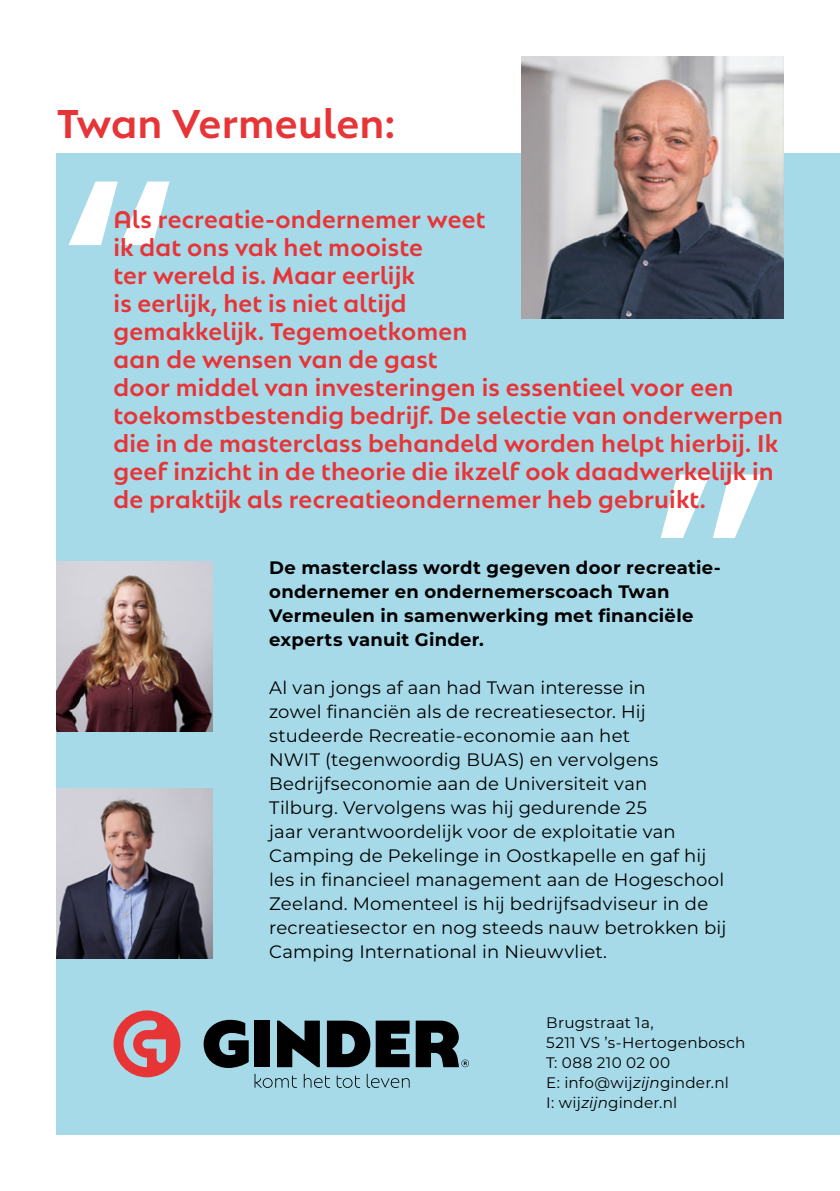
<style>
.page{position:relative;width:840px;height:1191px;background:#fff}
.page>*{position:absolute;margin:0;border:0;box-sizing:border-box;transform-origin:0 0}
.t1{font:500 228.4px "Natom Pro";color:#fff}
.t2{font:500 40px "Natom Pro";letter-spacing:.005em;color:#e73437}
.t3{font:500 24px/28px "Natom Pro";letter-spacing:.01em;color:#e73437}
.t4{font:18px/24px "Montserrat";letter-spacing:.01em;color:#000}
.t5{font:700 18px/24px "Montserrat";letter-spacing:.015em;color:#000}
.t6{font:15.2px/20px "Montserrat";letter-spacing:.02em;color:#000}
.s1{font-style:italic}
</style>
<div class="page">
<div style="left:57px;top:153px;width:782px;height:981px;background:#a6dae9"></div>
<img style="left:521px;top:57px;width:261px;height:261px">
<img style="left:57px;top:561px;width:155px;height:170px">
<img style="left:57px;top:789px;width:155px;height:170px">
<svg style="left:113px;top:1010px;width:67px;height:67px"></svg>
<svg style="left:254px;top:1073px;width:43px;height:15px"></svg>
<svg style="left:303px;top:1073px;width:27px;height:15px"></svg>
<svg style="left:336px;top:1075px;width:24px;height:13px"></svg>
<svg style="left:366px;top:1073px;width:43px;height:15px"></svg>
<svg style="left:203px;top:1019px;width:45px;height:49px"></svg>
<div style="left:254px;top:1020px;width:16px;height:47px;background:#000"></div>
<svg style="left:277px;top:1020px;width:42px;height:47px"></svg>
<svg style="left:327px;top:1020px;width:82px;height:47px"></svg>
<svg style="left:415px;top:1020px;width:54px;height:47px"></svg>
<h2 class="t2" style="left:57px;top:95px;width:340px">Twan Vermeulen:</h2>
<h1 class="t1" style="left:62px;top:98px;width:114px">“</h1>
<p class="t3" style="left:113px;top:204px;width:671px">Als recreatie-ondernemer weet<br>ik dat ons vak het mooiste<br>ter wereld is. Maar eerlijk<br>is eerlijk, het is niet altijd<br>gemakkelijk. Tegemoetkomen<br>aan de wensen van de gast<br>door middel van investeringen is essentieel voor een toekomstbestendig bedrijf. De selectie van onderwerpen die in de masterclass behandeld worden helpt hierbij. Ik geef inzicht in de theorie die ikzelf ook daadwerkelijk in de praktijk als recreatieondernemer heb gebruikt.</p>
<h1 class="t1" style="left:652px;top:391px;width:114px">”</h1>
<p class="t5" style="left:269px;top:555px;width:453px">De masterclass wordt gegeven door recreatie&shy;ondernemer en ondernemerscoach Twan Vermeulen in samenwerking met financiële experts vanuit Ginder.</p>
<p class="t4" style="left:269px;top:675px;width:458px">Al van jongs af aan had Twan interesse in<br>zowel financiën als de recreatiesector. Hij studeerde Recreatie-economie aan het<br>NWIT (tegenwoordig BUAS) en vervolgens Bedrijfseconomie aan de Universiteit van<br>Tilburg. Vervolgens was hij gedurende 25<br>jaar verantwoordelijk voor de exploitatie van Camping de Pekelinge in Oostkapelle en gaf hij les in financieel management aan de Hogeschool Zeeland. Momenteel is hij bedrijfsadviseur in de recreatiesector en nog steeds nauw betrokken bij Camping International in Nieuwvliet.</p>
<p class="t6" style="left:546px;top:1011px;width:200px">Brugstraat 1a,<br>5211 VS ’s-Hertogenbosch<br>T: 088 210 02 00<br>E: info@wij<span class="s1">zijn</span>ginder.nl<br>I: wij<span class="s1">zijn</span>ginder.nl</p>
</div>
